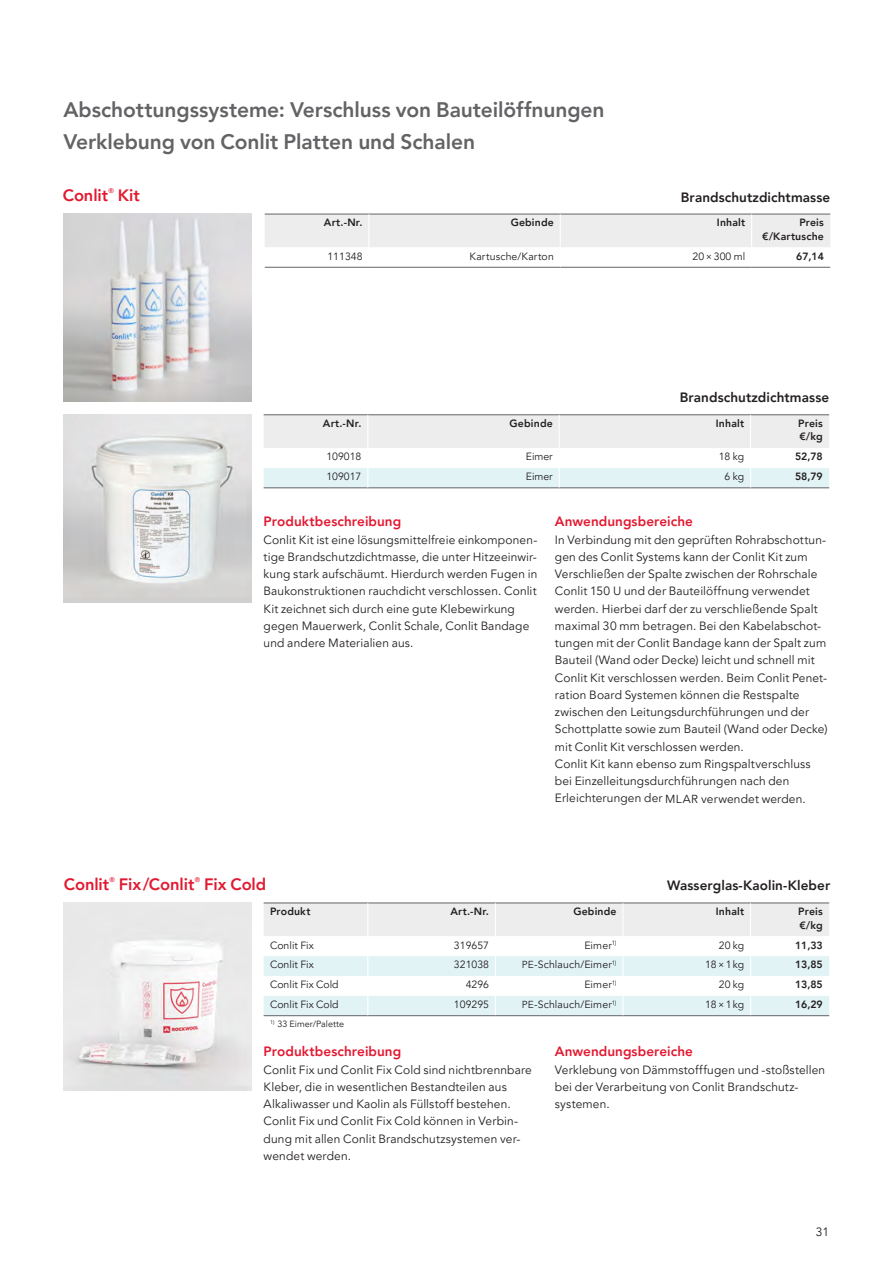
<style>
.page{position:relative;width:893px;height:1263px;background:#fff}
.page>*{position:absolute;margin:0;border:0;box-sizing:border-box;transform-origin:0 0}
.t1{font:800 21px/32.5px "Avenir LT Pro";letter-spacing:-.005em;color:#636366}
.t2{font:800 16.5px "Avenir LT Pro";letter-spacing:-.005em;color:#e21931}
.t3{font:800 13.5px "Avenir LT Pro";letter-spacing:.005em;color:#e21931}
.t4{font:800 13.5px "Avenir LT Pro";letter-spacing:.005em;color:#231f20}
.t5{font:12px/17.2px "Avenir LT Pro";letter-spacing:.01em;color:#231f20}
.t6{font:10.5px "Avenir LT Pro";color:#231f20}
.t7{font:800 10.5px/19.8px "Avenir LT Pro";letter-spacing:.015em;color:#231f20}
.t8{font:9px "Avenir LT Pro";color:#231f20}
.t9{font:500 6.75px "Avenir LT Pro";color:#e21931}
.s1{font-size:11.7px}
.s2{font-size:10.2px}
</style>
<div class="page">
<img style="left:64px;top:214px;width:188px;height:188px">
<hr style="left:264px;top:414px;width:104px;height:1px;background:#636366">
<hr style="left:368px;top:414px;width:191px;height:1px;background:#636366">
<hr style="left:559px;top:414px;width:191px;height:1px;background:#636366">
<hr style="left:750px;top:414px;width:79px;height:1px;background:#636366">
<svg style="left:264px;top:415px;width:565px;height:73px"></svg>
<img style="left:64px;top:415px;width:188px;height:188px">
<hr style="left:265px;top:267px;width:104px;height:1px;background:#636366">
<hr style="left:369px;top:267px;width:191px;height:1px;background:#636366">
<hr style="left:560px;top:267px;width:192px;height:1px;background:#636366">
<hr style="left:752px;top:267px;width:78px;height:1px;background:#636366">
<svg style="left:265px;top:214px;width:565px;height:53px"></svg>
<img style="left:64px;top:902px;width:188px;height:189px">
<svg style="left:264px;top:1016px;width:565px;height:1px"></svg>
<hr style="left:264px;top:902px;width:104px;height:1px;background:#636366">
<hr style="left:368px;top:902px;width:127px;height:1px;background:#636366">
<hr style="left:495px;top:902px;width:128px;height:1px;background:#636366">
<hr style="left:623px;top:902px;width:127px;height:1px;background:#636366">
<hr style="left:750px;top:902px;width:79px;height:1px;background:#636366">
<svg style="left:264px;top:903px;width:565px;height:113px"></svg>
<h1 class="t1" style="left:63px;top:93px;width:543px">Abschottungssysteme: Verschluss von Bauteilöffnungen<br>Verklebung von Conlit Platten und Schalen</h1>
<h2 class="t2" style="left:63px;top:185px;width:47px">Conlit</h2>
<p class="t9" style="left:109px;top:187px;width:7px">®</p>
<h2 class="t2" style="left:118px;top:185px;width:24px">Kit</h2>
<p class="t4" style="left:681px;top:189px;width:151px">Brandschutzdichtmasse</p>
<p class="t7" style="left:324px;top:213px;width:40px">Art.-Nr.</p>
<p class="t7" style="left:511px;top:213px;width:45px">Gebinde</p>
<p class="t7" style="left:717px;top:213px;width:30px">Inhalt</p>
<p class="t6" style="left:327px;top:250px;width:37px">111348</p>
<p class="t6" style="left:470px;top:250px;width:86px">Kartusche/Karton</p>
<p class="t6" style="left:693px;top:250px;width:54px">20×300 ml</p>
<p class="t7" style="left:762px;top:216px;width:63px;line-height:13.5px;text-align:right">Preis €/Kartusche</p>
<p class="t7" style="left:796px;top:246px;width:29px">67,14</p>
<p class="t4" style="left:680px;top:390px;width:151px">Brandschutzdichtmasse</p>
<p class="t7" style="left:323px;top:413px;width:40px">Art.-Nr.</p>
<p class="t7" style="left:510px;top:413px;width:45px">Gebinde</p>
<p class="t7" style="left:716px;top:413px;width:30px">Inhalt</p>
<p class="t6" style="left:326px;top:450px;width:37px">109018</p>
<p class="t6" style="left:526px;top:450px;width:29px">Eimer</p>
<p class="t6" style="left:719px;top:450px;width:27px">18 kg</p>
<p class="t6" style="left:326px;top:470px;width:37px">109017</p>
<p class="t6" style="left:526px;top:470px;width:29px">Eimer</p>
<p class="t6" style="left:724px;top:470px;width:21px">6 kg</p>
<p class="t7" style="left:798px;top:417px;width:26px;line-height:13.5px">Preis €/kg</p>
<p class="t7" style="left:795px;top:447px;width:29px">52,78<br>58,79</p>
<p class="t3" style="left:264px;top:514px;width:139px">Produktbeschreibung</p>
<p class="t5" style="left:264px;top:531px;width:275px">Conlit Kit ist eine lösungsmittelfreie einkomponen&shy;tige Brandschutzdichtmasse, die unter Hitzeeinwir&shy;kung stark aufschäumt. Hierdurch werden Fugen in Baukonstruktionen rauchdicht verschlossen. Conlit Kit zeichnet sich durch eine gute Klebewirkung gegen Mauerwerk, Conlit Schale, Conlit Bandage und andere Materialien aus.</p>
<p class="t3" style="left:555px;top:514px;width:140px">Anwendungsbereiche</p>
<p class="t5" style="left:555px;top:531px;width:274px">In Verbindung mit den geprüften Rohrabschottun&shy;gen des Conlit Systems kann der Conlit Kit zum Verschließen der Spalte zwischen der Rohrschale Conlit 150 U und der Bauteilöffnung verwendet werden. Hierbei darf der zu verschließende Spalt maximal 30 mm betragen. Bei den Kabelabschot&shy;tungen mit der Conlit Bandage kann der Spalt zum Bauteil (Wand oder Decke) leicht und schnell mit Conlit Kit verschlossen werden. Beim Conlit Penet&shy;ration Board Systemen können die Restspalte zwischen den Leitungsdurchführungen und der Schottplatte sowie zum Bauteil (Wand oder Decke) mit Conlit Kit verschlossen werden.<br>Conlit Kit kann ebenso zum Ringspaltverschluss bei Einzelleitungsdurchführungen nach den Erleichterungen der <span class="s1">MLAR</span> verwendet werden.</p>
<h2 class="t2" style="left:64px;top:874px;width:47px">Conlit</h2>
<p class="t9" style="left:110px;top:876px;width:7px">®</p>
<h2 class="t2" style="left:119px;top:874px;width:77px">Fix/Conlit</h2>
<p class="t9" style="left:195px;top:876px;width:7px">®</p>
<h2 class="t2" style="left:204px;top:874px;width:64px">Fix Cold</h2>
<p class="t4" style="left:667px;top:878px;width:165px">Wasserglas-Kaolin-Kleber</p>
<p class="t7" style="left:270px;top:902px;width:42px">Produkt</p>
<p class="t7" style="left:450px;top:902px;width:40px">Art.-Nr.</p>
<p class="t7" style="left:573px;top:902px;width:45px">Gebinde</p>
<p class="t7" style="left:716px;top:902px;width:30px">Inhalt</p>
<p class="t6" style="left:270px;top:939px;width:45px">Conlit Fix</p>
<p class="t6" style="left:454px;top:939px;width:37px">319657</p>
<p class="t6" style="left:584px;top:939px;width:34px">Eimer<sup>1)</sup></p>
<p class="t6" style="left:719px;top:939px;width:27px">20 kg</p>
<p class="t6" style="left:270px;top:958px;width:45px">Conlit Fix</p>
<p class="t6" style="left:454px;top:958px;width:37px">321038</p>
<p class="t6" style="left:522px;top:958px;width:96px"><span class="s2">PE</span>-Schlauch/Eimer<sup>1)</sup></p>
<p class="t6" style="left:705px;top:958px;width:40px">18×1kg</p>
<p class="t6" style="left:270px;top:978px;width:70px">Conlit Fix Cold</p>
<p class="t6" style="left:466px;top:978px;width:25px">4296</p>
<p class="t6" style="left:584px;top:978px;width:34px">Eimer<sup>1)</sup></p>
<p class="t6" style="left:719px;top:978px;width:27px">20 kg</p>
<p class="t6" style="left:270px;top:998px;width:70px">Conlit Fix Cold</p>
<p class="t6" style="left:454px;top:998px;width:37px">109295</p>
<p class="t6" style="left:522px;top:998px;width:96px"><span class="s2">PE</span>-Schlauch/Eimer<sup>1)</sup></p>
<p class="t6" style="left:705px;top:998px;width:40px">18×1kg</p>
<p class="t8" style="left:270px;top:1018px;width:76px"><sup>1)</sup> 33 Eimer/Palette</p>
<p class="t7" style="left:798px;top:905px;width:26px;line-height:13.5px">Preis €/kg</p>
<p class="t7" style="left:795px;top:935px;width:29px;text-align:justify">11,33<br>13,85<br>13,85<br>16,29</p>
<p class="t3" style="left:264px;top:1043px;width:139px">Produktbeschreibung</p>
<p class="t5" style="left:264px;top:1061px;width:270px">Conlit Fix und Conlit Fix Cold sind nichtbrennbare Kleber, die in wesentlichen Bestandteilen aus Alkaliwasser und Kaolin als Füllstoff bestehen.<br>Conlit Fix und Conlit Fix Cold können in Verbin&shy;dung mit allen Conlit Brandschutzsystemen ver&shy;wendet werden.</p>
<p class="t3" style="left:555px;top:1044px;width:140px">Anwendungsbereiche</p>
<p class="t5" style="left:555px;top:1061px;width:272px">Verklebung von Dämmstofffugen und -stoßstellen bei der Verarbeitung von Conlit Brandschutz&shy;systemen.</p>
<p class="t5" style="left:816px;top:1223px;width:15px">31</p>
</div>
